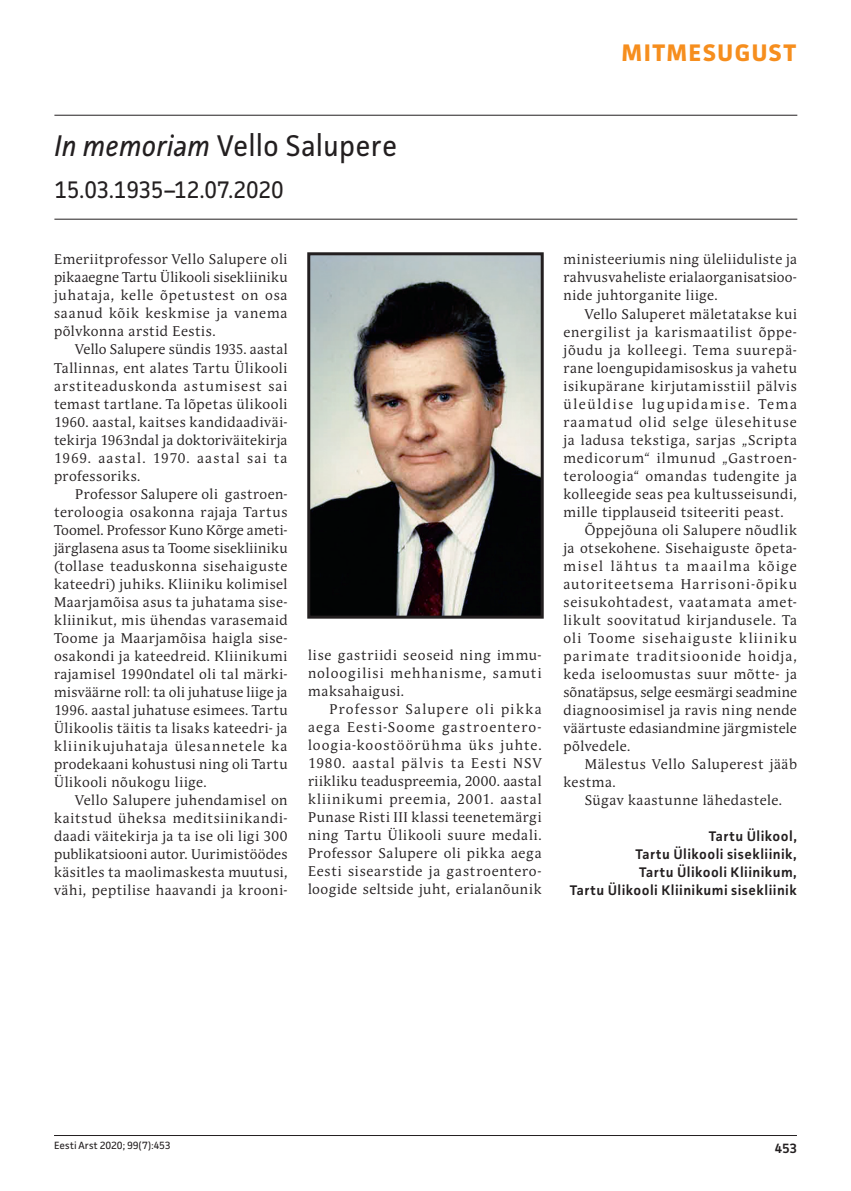
<style>
.page{position:relative;width:851px;height:1191px;background:#fff}
.page>*{position:absolute;margin:0;border:0;box-sizing:border-box;transform-origin:0 0}
.t1{font:30px "Facit";letter-spacing:.005em;color:#231f20;scale:.95 1}
.t2{font:24px "Facit";letter-spacing:-.005em;color:#231f20;scale:.95 1}
.t3{font:700 24px "Facit";letter-spacing:.055em;color:#f68e1e}
.t4{font:13.95px/18px "Andulka Book Pro";letter-spacing:.05em;color:#231f20;text-align:justify}
.t5{font:600 13.95px/18px "Facit";letter-spacing:.03em;color:#231f20;text-align:right}
.t6{font:13.95px "Andulka Book Pro";letter-spacing:.08em;color:#231f20}
.t7{font:13.95px "Andulka Book Pro";letter-spacing:.005em;color:#231f20}
.t8{font:13.95px "Andulka Book Pro";letter-spacing:.025em;color:#231f20}
.t9{font:13.95px "Andulka Book Pro";letter-spacing:.075em;color:#231f20}
.t10{font:13.95px "Andulka Book Pro";letter-spacing:.09em;color:#231f20}
.t11{font:13.95px "Andulka Book Pro";letter-spacing:.12em;color:#231f20}
.t12{font:13.95px "Andulka Book Pro";letter-spacing:.11em;color:#231f20}
.t13{font:600 13.5px "Facit";color:#231f20}
.t14{font:10.5px "Facit";letter-spacing:-.005em;color:#231f20}
.s1{font-style:italic}
</style>
<div class="page">
<hr style="left:54px;top:1135px;width:742px;height:1px;background:#231f20">
<hr style="left:54px;top:115px;width:743px;height:1px;background:#231f20">
<hr style="left:54px;top:219px;width:743px;height:1px;background:#231f20">
<img style="left:311px;top:256px;width:228px;height:358px">
<div style="left:307px;top:252px;width:236px;height:366px;border:3px solid #231f20"></div>
<h2 class="t3" style="left:621px;top:38px;width:176px">MITMESUGUST</h2>
<h1 class="t1" style="left:54px;top:127px;width:362px"><span class="s1">In memoriam</span> Vello Salupere</h1>
<h2 class="t2" style="left:54px;top:175px;width:243px">15.03.1935–12.07.2020</h2>
<p class="t4" style="left:54px;top:251px;width:235px">Emeriitprofessor Vello Salupere oli pikaaegne Tartu Ülikooli sisekliiniku juhataja, kelle õpetustest on osa saanud kõik keskmise ja vanema põlvkonna arstid Eestis.</p>
<p class="t4" style="left:54px;top:341px;width:235px;text-indent:21px">Vello Salupere sündis 1935. aastal Tallinnas, ent alates Tartu Ülikooli arstiteaduskonda astumisest sai temast tartlane. Ta lõpetas ülikooli 1960. aastal, kaitses kandidaadiväi&shy;tekirja 1963ndal ja doktoriväitekirja 1969. aastal. 1970. aastal sai ta professoriks.</p>
<p class="t4" style="left:54px;top:485px;width:235px;text-indent:21px">Professor Salupere oli gastroen&shy;teroloogia osakonna rajaja Tartus Toomel. Professor Kuno Kõrge ameti&shy;järglasena asus ta Toome sisekliiniku (tollase teaduskonna sisehaiguste kateedri) juhiks. Kliiniku kolimisel Maarjamõisa asus ta juhatama sise&shy;kliinikut, mis ühendas varasemaid Toome ja Maarjamõisa haigla sise&shy;osakondi ja kateedreid. Kliinikumi rajamisel 1990ndatel oli tal märki&shy;misväärne roll: ta oli juhatuse liige ja 1996. aastal juhatuse esimees. Tartu Ülikoolis täitis ta lisaks kateedri- ja kliinikujuhataja ülesannetele ka prodekaani kohustusi ning oli Tartu Ülikooli nõukogu liige.</p>
<p class="t4" style="left:54px;top:791px;width:235px;text-indent:21px">Vello Salupere juhendamisel on kaitstud üheksa meditsiinikandi&shy;daadi väitekirja ja ta ise oli ligi 300 publikatsiooni autor. Uurimistöödes käsitles ta maolimaskesta muutusi, vähi, peptilise haavandi ja krooni-</p>
<p class="t4" style="left:308px;top:646px;width:235px">lise gastriidi seoseid ning immu&shy;noloogilisi mehhanisme, samuti maksahaigusi.</p>
<p class="t4" style="left:308px;top:700px;width:235px;text-indent:21px">Professor Salupere oli pikka aega Eesti-Soome gastroentero&shy;loogia-koostöörühma üks juhte.<br>1980. aastal pälvis ta Eesti NSV riikliku teaduspreemia, 2000. aastal kliinikumi preemia, 2001. aastal Punase Risti III klassi teenetemärgi ning Tartu Ülikooli suure medali.<br>Professor Salupere oli pikka aega Eesti sisearstide ja gastroentero&shy;loogide seltside juht, erialanõunik</p>
<p class="t4" style="left:563px;top:251px;width:235px">ministeeriumis ning üleliiduliste ja rahvusvaheliste erialaorganisatsioo&shy;nide juhtorganite liige.</p>
<p class="t4" style="left:584px;top:305px;width:214px">Vello Saluperet mäletatakse kui</p>
<p class="t4" style="left:563px;top:323px;width:235px">energilist ja karismaatilist õppe-</p>
<p class="t4" style="left:563px;top:341px;width:235px">jõudu ja kolleegi. Tema suurepä-</p>
<p class="t4" style="left:563px;top:359px;width:235px">rane loengupidamisoskus ja vahetu</p>
<p class="t4" style="left:563px;top:377px;width:235px">isikupärane kirjutamisstiil pälvis</p>
<p class="t11" style="left:563px;top:395px;width:235px">üleüldise lugupidamise. Tema</p>
<p class="t9" style="left:563px;top:413px;width:235px">raamatud olid selge ülesehituse</p>
<p class="t4" style="left:563px;top:431px;width:235px">ja ladusa tekstiga, sarjas „Scripta</p>
<p class="t4" style="left:563px;top:449px;width:235px">medicorum“ ilmunud „Gastroen-</p>
<p class="t4" style="left:563px;top:467px;width:235px">teroloogia“ omandas tudengite ja</p>
<p class="t4" style="left:563px;top:485px;width:235px">kolleegide seas pea kultusseisundi,</p>
<p class="t4" style="left:563px;top:503px;width:222px">mille tipplauseid tsiteeriti peast.</p>
<p class="t4" style="left:584px;top:521px;width:214px">Õppejõuna oli Salupere nõudlik</p>
<p class="t4" style="left:563px;top:539px;width:235px">ja otsekohene. Sisehaiguste õpeta-</p>
<p class="t12" style="left:563px;top:557px;width:235px">misel lähtus ta maailma kõige</p>
<p class="t6" style="left:563px;top:575px;width:235px">autoriteetsema Harrisoni-õpiku</p>
<p class="t4" style="left:563px;top:593px;width:235px">seisukohtadest, vaatamata amet-</p>
<p class="t4" style="left:563px;top:611px;width:235px">likult soovitatud kirjandusele. Ta</p>
<p class="t10" style="left:563px;top:629px;width:235px">oli Toome sisehaiguste kliiniku</p>
<p class="t6" style="left:563px;top:647px;width:235px">parimate traditsioonide hoidja,</p>
<p class="t4" style="left:563px;top:665px;width:235px">keda iseloomustas suur mõtte- ja</p>
<p class="t7" style="left:563px;top:683px;width:235px">sõnatäpsus, selge eesmärgi seadmine</p>
<p class="t4" style="left:563px;top:701px;width:235px">diagnoosimisel ja ravis ning nende</p>
<p class="t8" style="left:563px;top:719px;width:235px">väärtuste edasiandmine järgmistele</p>
<p class="t4" style="left:563px;top:737px;width:68px">põlvedele.</p>
<p class="t4" style="left:584px;top:755px;width:214px">Mälestus Vello Saluperest jääb</p>
<p class="t4" style="left:563px;top:773px;width:54px">kestma.</p>
<p class="t4" style="left:584px;top:791px;width:199px">Sügav kaastunne lähedastele.</p>
<p class="t5" style="left:569px;top:826px;width:228px">Tartu Ülikool,<br>Tartu Ülikooli sisekliinik,<br>Tartu Ülikooli Kliinikum,<br>Tartu Ülikooli Kliinikumi sisekliinik</p>
<p class="t14" style="left:54px;top:1139px;width:118px">Eesti Arst 2020; 99(7):453</p>
<p class="t13" style="left:774px;top:1139px;width:24px">453</p>
</div>
